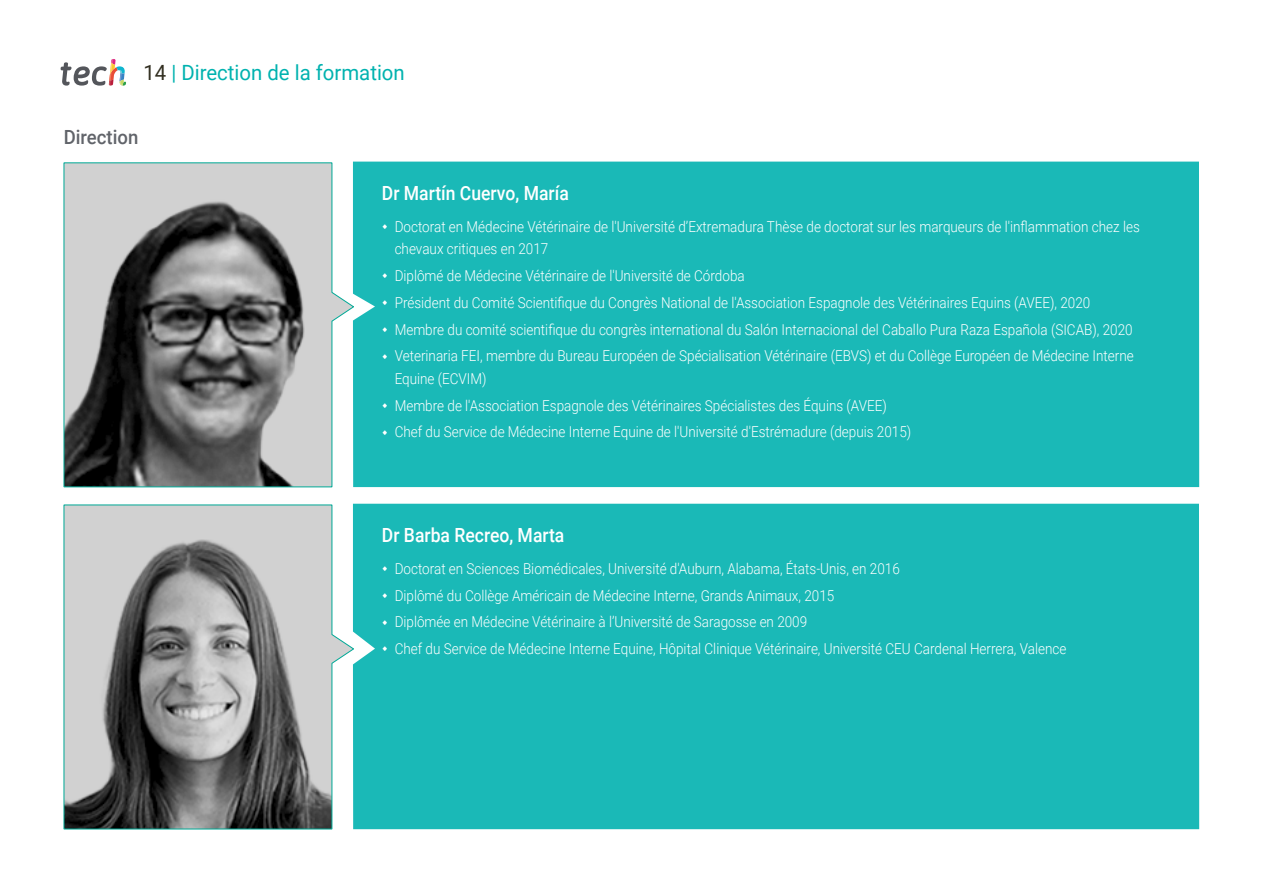
<style>
.page{position:relative;width:1263px;height:893px;background:#fff}
.page>*{position:absolute;margin:0;border:0;box-sizing:border-box;transform-origin:0 0}
.t1{font:21px "Roboto";color:#00b2af}
.t2{font:500 19.5px "Roboto";color:#fff;scale:.9 1}
.t3{font:500 19.5px "Roboto";color:#61646a;scale:.95 1}
.t4{font:300 15px/26.7px "Roboto";color:#fff;scale:.9 1}
.s1{color:#312e20}
</style>
<div class="page">
<svg style="left:61px;top:59px;width:65px;height:27px"></svg>
<div style="left:354px;top:162px;width:845px;height:325px;background:#1ab9b7"></div>
<div style="left:353px;top:504px;width:846px;height:325px;background:#1ab9b7"></div>
<svg style="left:64px;top:162px;width:290px;height:325px;background:#8d8f8f"></svg>
<svg style="left:64px;top:505px;width:290px;height:324px;background:#9a9b9b"></svg>
<svg style="left:383px;top:224px;width:4px;height:5px"></svg>
<svg style="left:383px;top:273px;width:4px;height:5px"></svg>
<svg style="left:383px;top:300px;width:4px;height:5px"></svg>
<svg style="left:383px;top:327px;width:4px;height:5px"></svg>
<svg style="left:383px;top:354px;width:4px;height:5px"></svg>
<svg style="left:383px;top:403px;width:4px;height:5px"></svg>
<svg style="left:383px;top:430px;width:4px;height:5px"></svg>
<svg style="left:383px;top:566px;width:4px;height:5px"></svg>
<svg style="left:383px;top:593px;width:4px;height:5px"></svg>
<svg style="left:383px;top:620px;width:4px;height:5px"></svg>
<svg style="left:383px;top:647px;width:4px;height:5px"></svg>
<h1 class="t1" style="left:144px;top:57px;width:263px"><span class="s1">14</span> | Direction de la formation</h1>
<h2 class="t3" style="left:64px;top:124px;width:80px">Direction</h2>
<h2 class="t2" style="left:382px;top:179px;width:209px">Dr Martín Cuervo, María</h2>
<p class="t4" style="left:395px;top:215px;width:829px;line-height:22.5px">Doctorat en Médecine Vétérinaire de l'Université d’Extremadura Thèse de doctorat sur les marqueurs de l'inflammation chez les chevaux critiques en 2017</p>
<p class="t4" style="left:395px;top:262px;width:823px">Diplômé de Médecine Vétérinaire de l'Université de Córdoba<br>Président du Comité Scientifique du Congrès National de l'Association Espagnole des Vétérinaires Equins (AVEE), 2020<br>Membre du comité scientifique du congrès international du Salón Internacional del Caballo Pura Raza Española (SICAB), 2020<br>Veterinaria FEI, membre du Bureau Européen de Spécialisation Vétérinaire (EBVS) et du Collège Européen de Médecine Interne</p>
<p class="t4" style="left:395px;top:365px;width:575px">Equine (ECVIM)<br>Membre de l'Association Espagnole des Vétérinaires Spécialistes des Équins (AVEE)<br>Chef du Service de Médecine Interne Equine de l'Université d'Estrémadure (depuis 2015)</p>
<h2 class="t2" style="left:382px;top:522px;width:204px">Dr Barba Recreo, Marta</h2>
<p class="t4" style="left:395px;top:555px;width:748px">Doctorat en Sciences Biomédicales, Université d'Auburn, Alabama, États-Unis, en 2016<br>Diplômé du Collège Américain de Médecine Interne, Grands Animaux, 2015<br>Diplômée en Médecine Vétérinaire à l’Université de Saragosse en 2009<br>Chef du Service de Médecine Interne Equine, Hôpital Clinique Vétérinaire, Université CEU Cardenal Herrera, Valence</p>
</div>
